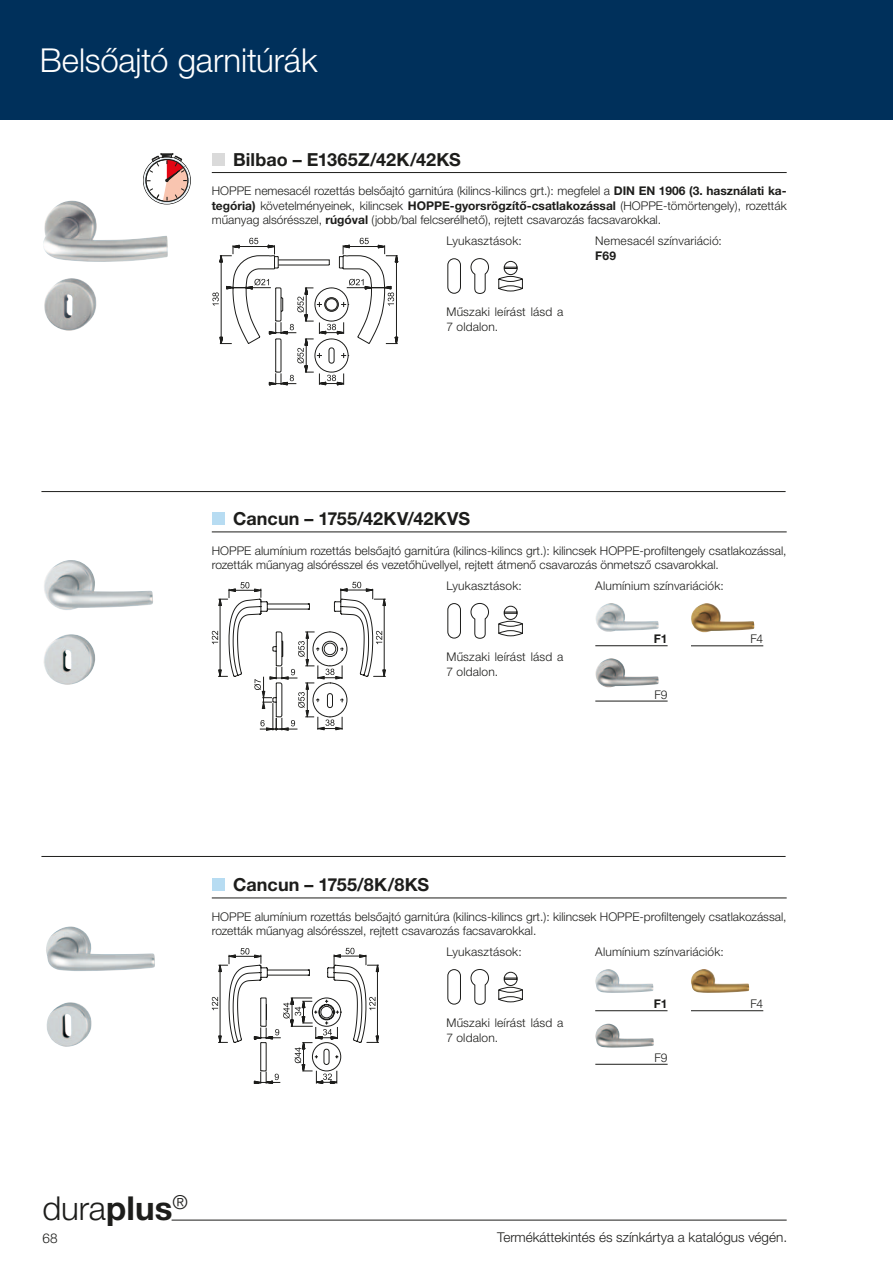
<style>
.page{position:relative;width:893px;height:1263px;background:#fff}
.page>*{position:absolute;margin:0;border:0;box-sizing:border-box;transform-origin:0 0}
.t1{font:300 33px "Helvetica Neue LTW1 G";letter-spacing:-.005em;color:#fff}
.t2{font:300 33px "Helvetica Neue LTW1 G";color:#1d1d1b}
.t3{font:700 18px "Helvetica Neue LTW1 G";letter-spacing:.005em;color:#1d1d1b}
.t4{font:300 13.5px "Helvetica Neue LTW1 G";color:#1d1d1b}
.t5{font:300 12px/14.4px "Helvetica Neue LTW1 G";color:#1d1d1b}
.t6{font:700 12px "Helvetica Neue LTW1 G";letter-spacing:.005em;color:#1d1d1b}
.s1{font-weight:700}
</style>
<div class="page">
<div style="left:0;top:0;width:893px;height:119px;background:#00305b"></div>
<img style="left:595px;top:1024px;width:59px;height:24px">
<img style="left:691px;top:969px;width:58px;height:24px">
<img style="left:595px;top:658px;width:64px;height:30px">
<img style="left:691px;top:603px;width:63px;height:30px">
<img style="left:595px;top:969px;width:58px;height:24px">
<hr style="left:172px;top:1220px;width:615px;height:1px;background:#1d1d1b">
<hr style="left:212px;top:172px;width:575px;height:1px;background:#1d1d1b">
<div style="left:212px;top:153px;width:13px;height:13px;background:#dadada"></div>
<div style="left:146px;top:160px;width:42px;height:41px;border:1px solid #1d1d1b;border-radius:50%"></div>
<svg style="left:147px;top:153px;width:42px;height:49px"></svg>
<svg style="left:470px;top:258px;width:19px;height:36px"></svg>
<div style="left:447px;top:258px;width:14px;height:36px;border:1px solid #1d1d1b;border-radius:6px"></div>
<svg style="left:498px;top:261px;width:25px;height:31px"></svg>
<img style="left:43px;top:201px;width:125px;height:130px">
<svg style="left:212px;top:238px;width:186px;height:147px"></svg>
<hr style="left:41px;top:491px;width:745px;height:1px;background:#1d1d1b">
<hr style="left:41px;top:856px;width:745px;height:1px;background:#1d1d1b">
<hr style="left:212px;top:532px;width:575px;height:1px;background:#1d1d1b">
<div style="left:212px;top:512px;width:13px;height:13px;background:#b7dcf2"></div>
<svg style="left:470px;top:603px;width:19px;height:36px"></svg>
<div style="left:447px;top:603px;width:14px;height:35px;border:1px solid #1d1d1b;border-radius:6px"></div>
<svg style="left:498px;top:606px;width:25px;height:30px"></svg>
<hr style="left:691px;top:645px;width:72px;height:1px;background:#1d1d1b">
<hr style="left:595px;top:645px;width:73px;height:1px;background:#1d1d1b">
<img style="left:44px;top:560px;width:109px;height:125px">
<img style="left:595px;top:603px;width:64px;height:29px">
<hr style="left:595px;top:701px;width:73px;height:1px;background:#1d1d1b">
<hr style="left:212px;top:898px;width:575px;height:1px;background:#1d1d1b">
<div style="left:212px;top:878px;width:13px;height:13px;background:#b7dcf2"></div>
<svg style="left:470px;top:969px;width:19px;height:36px"></svg>
<div style="left:447px;top:969px;width:14px;height:35px;border:1px solid #1d1d1b;border-radius:6px"></div>
<svg style="left:498px;top:971px;width:25px;height:31px"></svg>
<hr style="left:595px;top:1010px;width:72px;height:1px;background:#1d1d1b">
<hr style="left:691px;top:1010px;width:72px;height:1px;background:#1d1d1b">
<hr style="left:595px;top:1064px;width:73px;height:1px;background:#1d1d1b">
<img style="left:46px;top:927px;width:109px;height:120px">
<svg style="left:212px;top:582px;width:174px;height:149px"></svg>
<svg style="left:212px;top:948px;width:167px;height:136px"></svg>
<h1 class="t1" style="left:40px;top:40px;width:279px">Belsőajtó garnitúrák</h1>
<h2 class="t3" style="left:233px;top:148px;width:229px">Bilbao – E1365Z/42K/42KS</h2>
<p class="t5" style="left:212px;top:184px;width:576px;text-align:justify">HOPPE nemesacél rozettás belsőajtó garnitúra (kilincs-kilincs grt.): megfelel a <span class="s1">DIN EN 1906 (3. használati ka&shy;tegória)</span> követelményeinek, kilincsek <span class="s1">HOPPE-gyorsrögzítő-csatlakozással</span> (HOPPE-tömörtengely), rozetták műanyag alsórésszel, <span class="s1">rúgóval</span> (jobb/bal felcserélhető), rejtett csavarozás facsavarokkal.</p>
<p class="t5" style="left:595px;top:234px;width:128px">Nemesacél színvariáció:</p>
<p class="t6" style="left:595px;top:248px;width:22px">F69</p>
<p class="t5" style="left:446px;top:234px;width:77px">Lyukasztások:</p>
<p class="t5" style="left:447px;top:305px;width:118px">Műszaki leírást lásd a<br>7 oldalon.</p>
<h2 class="t3" style="left:233px;top:508px;width:239px">Cancun – 1755/42KV/42KVS</h2>
<p class="t5" style="left:212px;top:543px;width:576px">HOPPE alumínium rozettás belsőajtó garnitúra (kilincs-kilincs grt.): kilincsek HOPPE-profiltengely csatlakozással, rozetták műanyag alsórésszel és vezetőhüvellyel, rejtett átmenő csavarozás önmetsző csavarokkal.</p>
<p class="t5" style="left:595px;top:579px;width:130px">Alumínium színvariációk:</p>
<p class="t5" style="left:446px;top:579px;width:77px">Lyukasztások:</p>
<p class="t5" style="left:447px;top:650px;width:118px">Műszaki leírást lásd a<br>7 oldalon.</p>
<p class="t6" style="left:654px;top:632px;width:15px">F1</p>
<p class="t5" style="left:750px;top:632px;width:14px">F4</p>
<p class="t5" style="left:654px;top:687px;width:15px">F9</p>
<h2 class="t3" style="left:233px;top:874px;width:197px">Cancun – 1755/8K/8KS</h2>
<p class="t5" style="left:212px;top:909px;width:576px">HOPPE alumínium rozettás belsőajtó garnitúra (kilincs-kilincs grt.): kilincsek HOPPE-profiltengely csatlakozással, rozetták műanyag alsórésszel, rejtett csavarozás facsavarokkal.</p>
<p class="t5" style="left:595px;top:945px;width:130px">Alumínium színvariációk:</p>
<p class="t5" style="left:446px;top:945px;width:77px">Lyukasztások:</p>
<h1 class="t2" style="left:43px;top:1188px;width:147px">dura<span class="s1">plus</span><sup>®</sup></h1>
<p class="t5" style="left:446px;top:1016px;width:118px">Műszaki leírást lásd a<br>7 oldalon.</p>
<p class="t6" style="left:654px;top:997px;width:15px">F1</p>
<p class="t5" style="left:750px;top:997px;width:14px">F4</p>
<p class="t5" style="left:654px;top:1050px;width:15px">F9</p>
<p class="t4" style="left:43px;top:1230px;width:17px">68</p>
<p class="t4" style="left:497px;top:1228px;width:291px">Termékáttekintés és színkártya a katalógus végén.</p>
</div>
